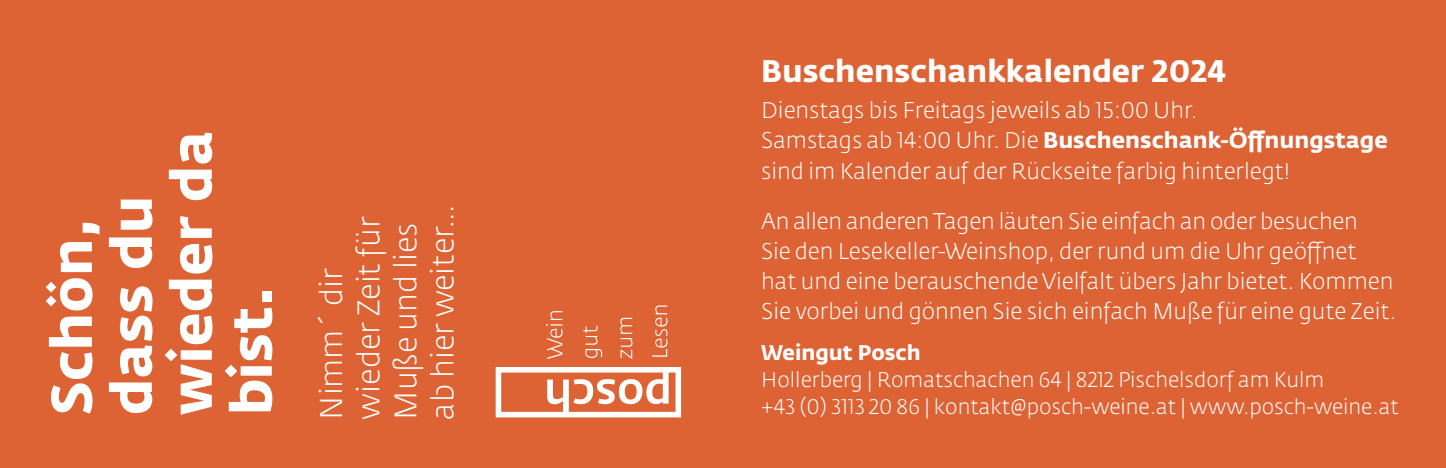
<style>
.page{position:relative;width:1446px;height:468px;background:#dd6234}
.page>*{position:absolute;margin:0;border:0;box-sizing:border-box;transform-origin:0 0}
.t1{font:700 57px/60px "Fedra Sans Std";color:#fff}
.t2{font:300 30.9px/37.2px "Fedra Sans Std";color:#fff}
.t3{font:700 30.9px "Fedra Sans Std";color:#fff}
.t4{font:300 22.5px/30px "Fedra Sans Std";color:#fff}
.t5{font:300 21px/27px "Fedra Sans Std";color:#fff}
.t6{font:700 21px "Fedra Sans Std";color:#fff}
.s1{font-weight:700}
</style>
<div class="page">
<svg style="left:546px;top:311px;width:16px;height:48px"></svg>
<svg style="left:583px;top:326px;width:19px;height:32px"></svg>
<svg style="left:620px;top:318px;width:12px;height:40px"></svg>
<svg style="left:652px;top:305px;width:15px;height:52px"></svg>
<svg style="left:496px;top:367px;width:185px;height:50px"></svg>
<h1 class="t1" style="left:46px;top:415px;width:287px;rotate:-90deg">Schön, dass du wieder da bist.</h1>
<h2 class="t2" style="left:315px;top:419px;width:217px;rotate:-90deg">Nimm´ dir wieder Zeit für<br>Muße und lies ab hier weiter…</h2>
<h2 class="t3" style="left:761px;top:58px;width:467px">Buschenschankkalender 2024</h2>
<p class="t4" style="left:761px;top:97px;width:628px">Dienstags bis Freitags jeweils ab 15:00 Uhr.<br>Samstags ab 14:00 Uhr. Die <span class="s1">Buschenschank-Öffnungstage </span>sind im Kalender auf der Rückseite farbig hinterlegt!</p>
<p class="t4" style="left:761px;top:207px;width:636px">An allen anderen Tagen läuten Sie einfach an oder besuchen<br>Sie den Lesekeller-Weinshop, der rund um die Uhr geöffnet hat und eine berauschende Vielfalt übers Jahr bietet. Kommen Sie vorbei und gönnen Sie sich einfach Muße für eine gute Zeit.</p>
<p class="t6" style="left:761px;top:343px;width:161px">Weingut Posch</p>
<p class="t5" style="left:761px;top:367px;width:639px">Hollerberg | Romatschachen 64 | 8212 Pischelsdorf am Kulm<br>+43 (0) 3113 20 86 | kontakt@posch-weine.at | www.posch-weine.at</p>
</div>
